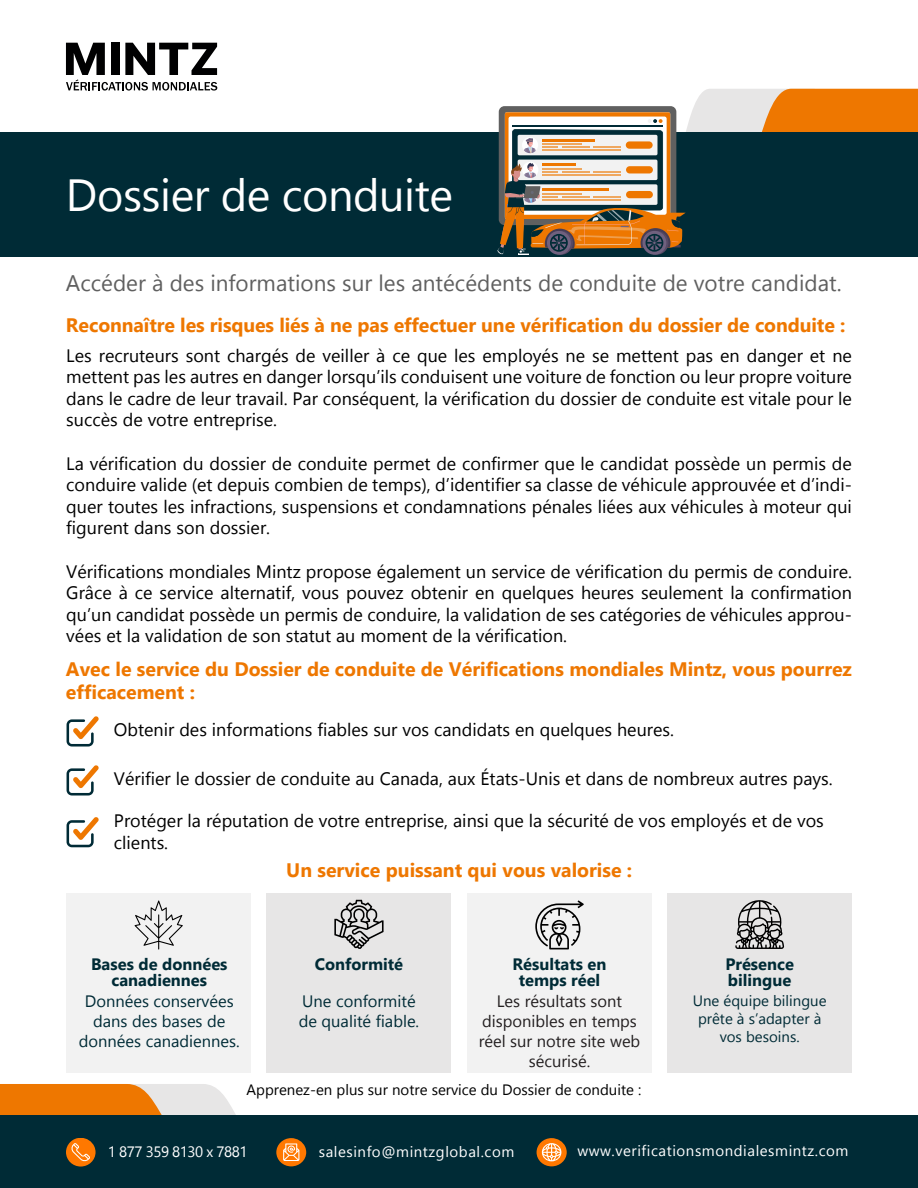
<style>
.page{position:relative;width:918px;height:1188px;background:#fff}
.page>*{position:absolute;margin:0;border:0;box-sizing:border-box;transform-origin:0 0}
.t1{font:45px "Gadugi";letter-spacing:-.01em;color:#fff}
.t2{font:22.5px "Gadugi";color:#606060}
.t3{font:700 19.5px/22.5px "Gadugi";color:#e70}
.t4{font:18px/21.6px "Gadugi";color:#000;text-align:justify}
.t5{font:16.5px/19.8px "Gadugi";color:#002b36;text-align:center}
.t6{font:700 16.5px/16.5px "Gadugi";color:#002b36;text-align:center}
.t7{font:16.5px/19.8px "Gadugi";color:#231f20;text-align:center}
.t8{font:15px "Gadugi";letter-spacing:.04em;color:#fff}
.t9{font:15px "Gadugi";color:#000}
.t10{font:15px "Gadugi";color:#002b36}
.t11{font:15px "Gadugi";letter-spacing:-.03em;color:#fff}
</style>
<div class="page">
<div style="left:815px;top:89px;width:103px;height:43px;background:#e70"></div>
<div style="left:0;top:132px;width:918px;height:125px;background:#002b36"></div>
<div style="left:0;top:1116px;width:918px;height:72px;background:#002b36"></div>
<svg style="left:67px;top:716px;width:32px;height:31px"></svg>
<svg style="left:67px;top:765px;width:32px;height:31px"></svg>
<svg style="left:67px;top:817px;width:32px;height:30px"></svg>
<div style="left:67px;top:893px;width:184px;height:180px;background:#f2f2f2"></div>
<svg style="left:135px;top:900px;width:48px;height:50px"></svg>
<div style="left:467px;top:893px;width:184px;height:180px;background:#f2f2f2"></div>
<svg style="left:535px;top:900px;width:49px;height:49px"></svg>
<div style="left:667px;top:893px;width:185px;height:180px;background:#e7e6e6"></div>
<svg style="left:735px;top:900px;width:49px;height:49px"></svg>
<svg style="left:498px;top:89px;width:317px;height:166px"></svg>
<div style="left:267px;top:893px;width:184px;height:180px;background:#e7e6e6"></div>
<svg style="left:334px;top:900px;width:50px;height:49px"></svg>
<svg style="left:537px;top:1138px;width:30px;height:28px"></svg>
<svg style="left:0;top:1084px;width:342px;height:83px"></svg>
<svg style="left:66px;top:43px;width:151px;height:48px"></svg>
<p class="t1" style="left:66px;top:168px;width:389px">Dossier de conduite</p>
<p class="t2" style="left:66px;top:270px;width:777px">Accéder à des informations sur les antécédents de conduite de votre candidat.</p>
<p class="t3" style="left:66px;top:314px;width:781px">Reconnaître les risques liés à ne pas effectuer une vérification du dossier de conduite :</p>
<p class="t4" style="left:66px;top:344px;width:787px">Les recruteurs sont chargés de veiller à ce que les employés ne se mettent pas en danger et ne mettent pas les autres en danger lorsqu’ils conduisent une voiture de fonction ou leur propre voiture dans le cadre de leur travail. Par conséquent, la vérification du dossier de conduite est vitale pour le succès de votre entreprise.</p>
<p class="t4" style="left:66px;top:452px;width:787px">La vérification du dossier de conduite permet de confirmer que le candidat possède un permis de conduire valide (et depuis combien de temps), d’identifier sa classe de véhicule approuvée et d’indi&shy;quer toutes les infractions, suspensions et condamnations pénales liées aux véhicules à moteur qui figurent dans son dossier.</p>
<p class="t4" style="left:66px;top:560px;width:787px">Vérifications mondiales Mintz propose également un service de vérification du permis de conduire.<br>Grâce à ce service alternatif, vous pouvez obtenir en quelques heures seulement la confirmation qu’un candidat possède un permis de conduire, la validation de ses catégories de véhicules approu&shy;vées et la validation de son statut au moment de la vérification.</p>
<p class="t3" style="left:66px;top:658px;width:787px">Avec le service du Dossier de conduite de Vérifications mondiales Mintz, vous pourrez efficacement :</p>
<p class="t4" style="left:114px;top:719px;width:562px">Obtenir des informations fiables sur vos candidats en quelques heures.</p>
<p class="t4" style="left:114px;top:768px;width:720px">Vérifier le dossier de conduite au Canada, aux États-Unis et dans de nombreux autres pays.</p>
<p class="t4" style="left:114px;top:810px;width:712px">Protéger la réputation de votre entreprise, ainsi que la sécurité de vos employés et de vos clients.</p>
<p class="t3" style="left:286px;top:858px;width:348px">Un service puissant qui vous valorise :</p>
<p class="t6" style="left:91px;top:956px;width:138px">Bases de données canadiennes</p>
<p class="t5" style="left:85px;top:992px;width:150px">Données conservées</p>
<p class="t5" style="left:79px;top:1011px;width:162px">dans des bases de données canadiennes.</p>
<p class="t6" style="left:315px;top:956px;width:90px">Conformité</p>
<p class="t5" style="left:302px;top:992px;width:115px">Une conformité</p>
<p class="t5" style="left:299px;top:1011px;width:122px">de qualité fiable.</p>
<p class="t6" style="left:512px;top:956px;width:96px">Résultats en</p>
<p class="t6" style="left:519px;top:972px;width:83px">temps réel</p>
<p class="t7" style="left:479px;top:992px;width:163px">Les résultats sont disponibles en temps réel sur notre site web sécurisé.</p>
<p class="t9" style="left:247px;top:1081px;width:396px">Apprenez-en plus sur notre service du Dossier de conduite :</p>
<p class="t6" style="left:725px;top:956px;width:70px">Présence</p>
<p class="t6" style="left:728px;top:972px;width:65px">bilingue</p>
<p class="t10" style="left:693px;top:992px;width:135px">Une équipe bilingue</p>
<p class="t10" style="left:698px;top:1010px;width:125px">prête à s’adapter à</p>
<p class="t10" style="left:720px;top:1028px;width:81px">vos besoins.</p>
<p class="t11" style="left:108px;top:1143px;width:141px">1 877 359 8130 x 7881</p>
<p class="t8" style="left:319px;top:1143px;width:197px">salesinfo@mintzglobal.com</p>
<p class="t8" style="left:577px;top:1142px;width:273px">www.verificationsmondialesmintz.com</p>
</div>
